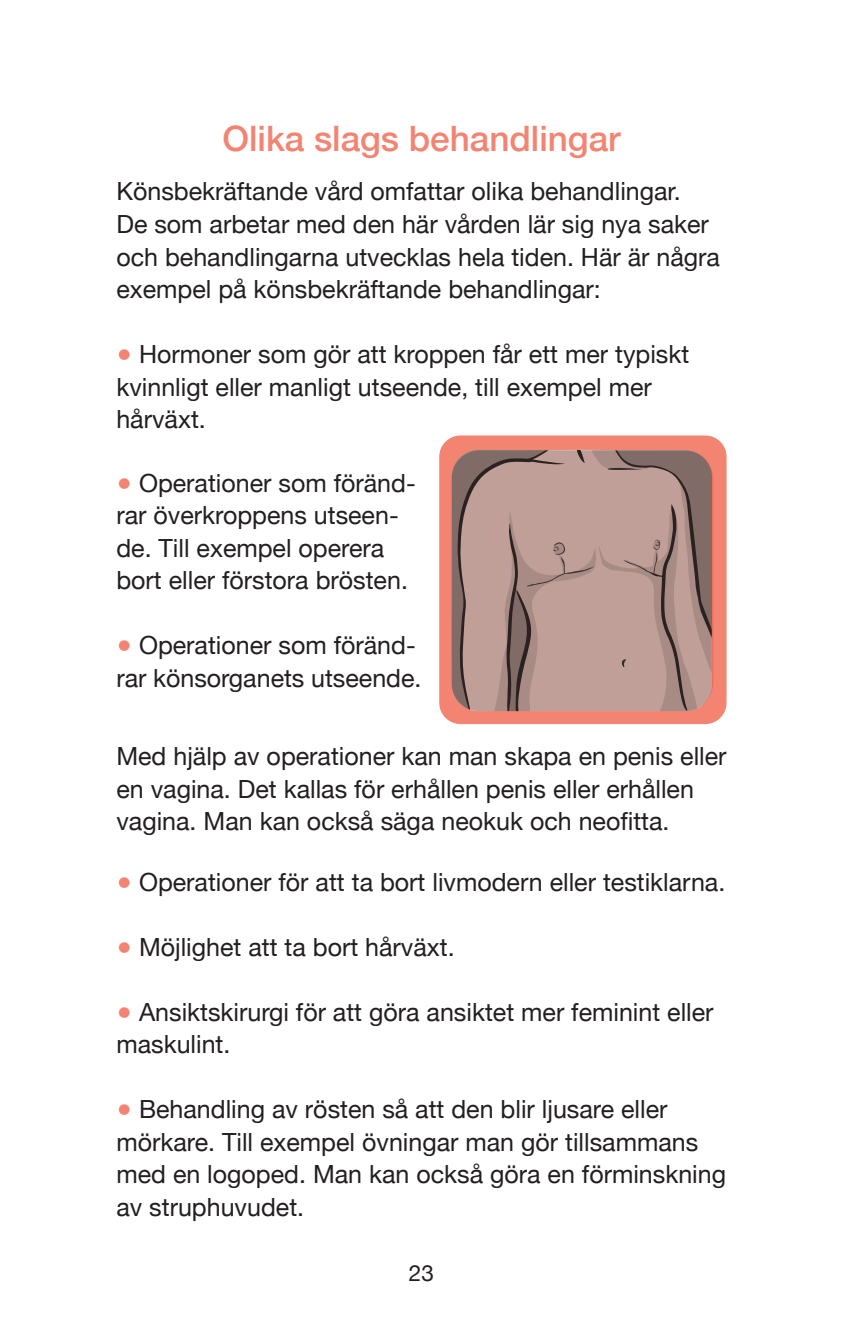
<style>
.page{position:relative;width:843px;height:1339px;background:#fff}
.page>*{position:absolute;margin:0;border:0;box-sizing:border-box;transform-origin:0 0}
.t1{font:500 35px "Helvetica Neue";color:#f48472}
.t2{font:25px/32.5px "Helvetica Neue";color:#231f20}
.t3{font:22.5px "Helvetica Neue";color:#231f20}
.s1{color:#f48472}
</style>
<div class="page">
<div style="left:439px;top:435px;width:287px;height:289px;background:#f48472;border-radius:21px"></div>
<svg style="left:451px;top:450px;width:261px;height:261px;background:#ac8f88"></svg>
<h1 class="t1" style="left:222px;top:110px;width:399px">Olika slags behandlingar</h1>
<p class="t2" style="left:116px;top:177px;width:604px">Könsbekräftande vård omfattar olika behandlingar.<br>De som arbetar med den här vården lär sig nya saker och behandlingarna utvecklas hela tiden. Här är några exempel på könsbekräftande behandlingar:</p>
<p class="t2" style="left:116px;top:339px;width:574px"><span class="s1">●</span> Hormoner som gör att kroppen får ett mer typiskt kvinnligt eller manligt utseende, till exempel mer hårväxt.</p>
<p class="t2" style="left:116px;top:468px;width:301px"><span class="s1">●</span> Operationer som föränd&shy;rar överkroppens utseen&shy;de. Till exempel operera bort eller förstora brösten.</p>
<p class="t2" style="left:116px;top:630px;width:306px"><span class="s1">●</span> Operationer som föränd&shy;rar könsorganets utseende.</p>
<p class="t2" style="left:116px;top:741px;width:611px">Med hjälp av operationer kan man skapa en penis eller en vagina. Det kallas för erhållen penis eller erhållen vagina. Man kan också säga neokuk och neofitta.</p>
<p class="t2" style="left:116px;top:866px;width:610px"><span class="s1">●</span> Operationer för att ta bort livmodern eller testiklarna.</p>
<p class="t2" style="left:116px;top:931px;width:339px"><span class="s1">●</span> Möjlighet att ta bort hårväxt.</p>
<p class="t2" style="left:116px;top:996px;width:598px"><span class="s1">●</span> Ansiktskirurgi för att göra ansiktet mer feminint eller maskulint.</p>
<p class="t2" style="left:116px;top:1094px;width:610px"><span class="s1">●</span> Behandling av rösten så att den blir ljusare eller mörkare. Till exempel övningar man gör tillsammans med en logoped. Man kan också göra en förminskning av struphuvudet.</p>
<p class="t3" style="left:408px;top:1256px;width:27px">23</p>
</div>
